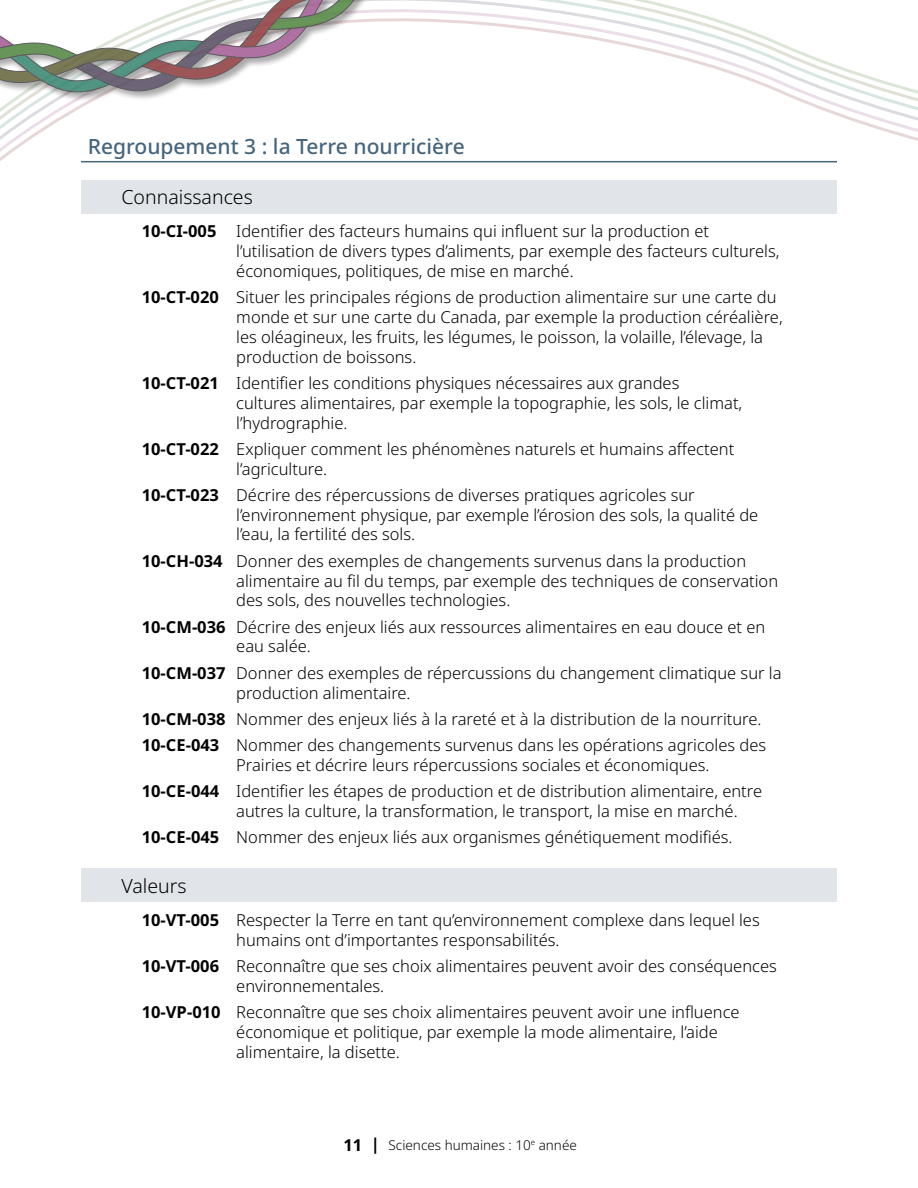
<style>
.page{position:relative;width:918px;height:1188px;background:#fff}
.page>*{position:absolute;margin:0;border:0;box-sizing:border-box;transform-origin:0 0}
.Header_Outcomes{font:500 21px "Noto Sans";color:#45657d}
.GLO{font:300 19.5px "Noto Sans";color:#000}
.Learning_Outcome{font:300 16.5px/19.8px "Noto Sans";color:#000}
.t1{font:300 13.5px "Noto Sans";color:#000}
.s1{font-weight:700}
.s2{font-weight:700;font-size:16.5px}
</style>
<div class="page">
<svg style="left:0;top:0;width:918px;height:163px"></svg>
<div style="left:0;top:0;width:515px;height:102px;background:#000;opacity:.4"></div>
<svg style="left:0;top:0;width:407px;height:96px"></svg>
<hr style="left:81px;top:161px;width:756px;height:1px;background:#45657d">
<div style="left:81px;top:180px;width:756px;height:33px;background:#e1e4e8"></div>
<div style="left:81px;top:868px;width:756px;height:34px;background:#e1e4e8"></div>
<h3 class="Header_Outcomes" style="left:88px;top:132px;width:379px">Regroupement 3 : la Terre nourricière</h3>
<h4 class="GLO" style="left:122px;top:183px;width:133px">Connaissances</h4>
<p class="Learning_Outcome" style="left:236px;top:222px;width:545px;text-indent:-94px"><span class="s1">10-CI-005</span> Identifier des facteurs humains qui influent sur la production et l’utilisation de divers types d’aliments, par exemple des facteurs culturels, économiques, politiques, de mise en marché.</p>
<p class="Learning_Outcome" style="left:236px;top:288px;width:548px;text-indent:-94px"><span class="s1">10-CT-020</span> Situer les principales régions de production alimentaire sur une carte du monde et sur une carte du Canada, par exemple la production céréalière, les oléagineux, les fruits, les légumes, le poisson, la volaille, l’élevage, la production de boissons.</p>
<p class="Learning_Outcome" style="left:236px;top:373px;width:508px;text-indent:-94px"><span class="s1">10-CT-021</span> Identifier les conditions physiques nécessaires aux grandes cultures alimentaires, par exemple la topographie, les sols, le climat, l’hydrographie.</p>
<p class="Learning_Outcome" style="left:236px;top:439px;width:500px;text-indent:-94px"><span class="s1">10-CT-022</span> Expliquer comment les phénomènes naturels et humains affectent l’agriculture.</p>
<p class="Learning_Outcome" style="left:236px;top:485px;width:524px;text-indent:-94px"><span class="s1">10-CT-023</span> Décrire des répercussions de diverses pratiques agricoles sur l’environnement physique, par exemple l’érosion des sols, la qualité de l’eau, la fertilité des sols.</p>
<p class="Learning_Outcome" style="left:236px;top:551px;width:543px;text-indent:-94px"><span class="s1">10-CH-034</span> Donner des exemples de changements survenus dans la production alimentaire au fil du temps, par exemple des techniques de conservation des sols, des nouvelles technologies.</p>
<p class="Learning_Outcome" style="left:236px;top:617px;width:531px;text-indent:-94px"><span class="s1">10-CM-036</span> Décrire des enjeux liés aux ressources alimentaires en eau douce et en eau salée.</p>
<p class="Learning_Outcome" style="left:236px;top:663px;width:547px;text-indent:-94px"><span class="s1">10-CM-037</span> Donner des exemples de répercussions du changement climatique sur la production alimentaire.</p>
<p class="Learning_Outcome" style="left:142px;top:709px;width:621px"><span class="s1">10-CM-038</span> Nommer des enjeux liés à la rareté et à la distribution de la nourriture.</p>
<p class="Learning_Outcome" style="left:236px;top:736px;width:532px;text-indent:-94px"><span class="s1">10-CE-043</span> Nommer des changements survenus dans les opérations agricoles des<br>Prairies et décrire leurs répercussions sociales et économiques.</p>
<p class="Learning_Outcome" style="left:236px;top:782px;width:527px;text-indent:-94px"><span class="s1">10-CE-044</span> Identifier les étapes de production et de distribution alimentaire, entre autres la culture, la transformation, le transport, la mise en marché.</p>
<p class="Learning_Outcome" style="left:142px;top:828px;width:592px"><span class="s1">10-CE-045</span> Nommer des enjeux liés aux organismes génétiquement modifiés.</p>
<h4 class="GLO" style="left:122px;top:872px;width:67px">Valeurs</h4>
<p class="Learning_Outcome" style="left:236px;top:910px;width:525px;text-indent:-94px"><span class="s1">10-VT-005</span> Respecter la Terre en tant qu’environnement complexe dans lequel les humains ont d’importantes responsabilités.</p>
<p class="Learning_Outcome" style="left:236px;top:956px;width:542px;text-indent:-94px"><span class="s1">10-VT-006</span> Reconnaître que ses choix alimentaires peuvent avoir des conséquences environnementales.</p>
<p class="Learning_Outcome" style="left:236px;top:1003px;width:505px;text-indent:-94px"><span class="s1">10-VP-010</span> Reconnaître que ses choix alimentaires peuvent avoir une influence économique et politique, par exemple la mode alimentaire, l’aide alimentaire, la disette.</p>
<p class="t1" style="left:343px;top:1135px;width:235px"><span class="s2">11 |</span> Sciences humaines : 10<sup>e</sup> année</p>
</div>
